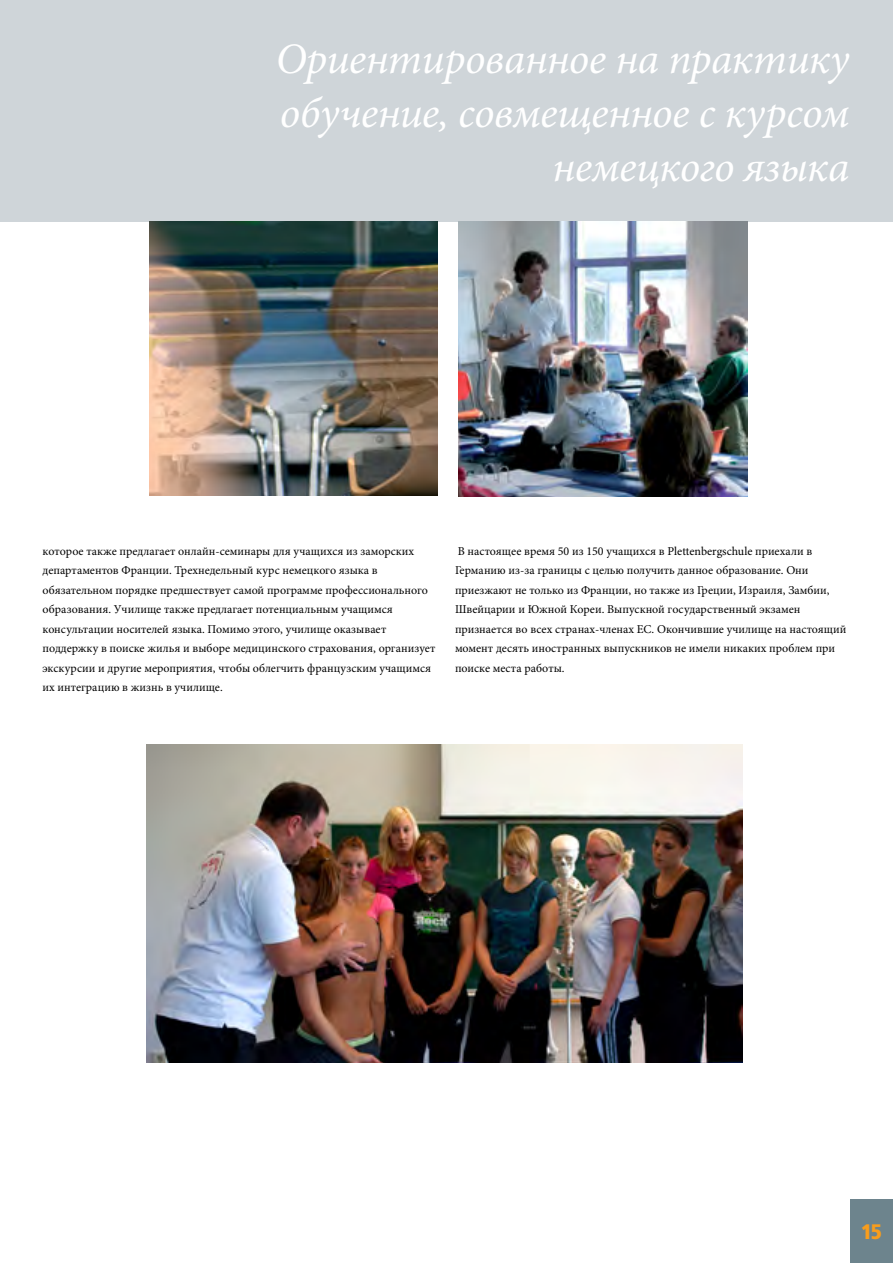
<style>
.page{position:relative;width:893px;height:1263px;background:#fff}
.page>*{position:absolute;margin:0;border:0;box-sizing:border-box;transform-origin:0 0}
.t1{font:italic 43.5px/54px "Minion Pro";letter-spacing:-.01em;color:#fff;text-align:right}
.t2{font:21px "Transit Fr Pos OT Bld";color:#f99d1c}
.t3{font:12px/19.5px "Minion Pro";color:#000}
</style>
<div class="page">
<div style="left:0;top:0;width:893px;height:221px;background:#cfd5d9"></div>
<div style="left:850px;top:1199px;width:43px;height:64px;background:#6d848d"></div>
<img style="left:458px;top:222px;width:289px;height:275px">
<img style="left:149px;top:222px;width:289px;height:274px">
<img style="left:146px;top:744px;width:596px;height:318px">
<h1 class="t1" style="left:276px;top:32px;width:575px">Ориентированное на практику обучение, совмещенное с курсом немецкого языка</h1>
<p class="t3" style="left:43px;top:541px;width:395px">которое также предлагает онлайн-семинары для учащихся из заморских департаментов Франции. Трехнедельный курс немецкого языка в обязательном порядке предшествует самой программе профессионального образования. Училище также предлагает потенциальным учащимся консультации носителей языка. Помимо этого, училище оказывает поддержку в поиске жилья и выборе медицинского страхования, организует экскурсии и другие мероприятия, чтобы облегчить французским учащимся их интеграцию в жизнь в училище.</p>
<p class="t3" style="left:455px;top:541px;width:393px">В настоящее время 50 из 150 учащихся в Plettenbergschule приехали в Германию из-за границы с целью получить данное образование. Они приезжают не только из Франции, но также из Греции, Израиля, Замбии, Швейцарии и Южной Кореи. Выпускной государственный экзамен признается во всех странах-членах ЕС. Окончившие училище на настоящий момент десять иностранных выпускников не имели никаких проблем при поиске места работы.</p>
<h2 class="t2" style="left:862px;top:1220px;width:22px">15</h2>
</div>
